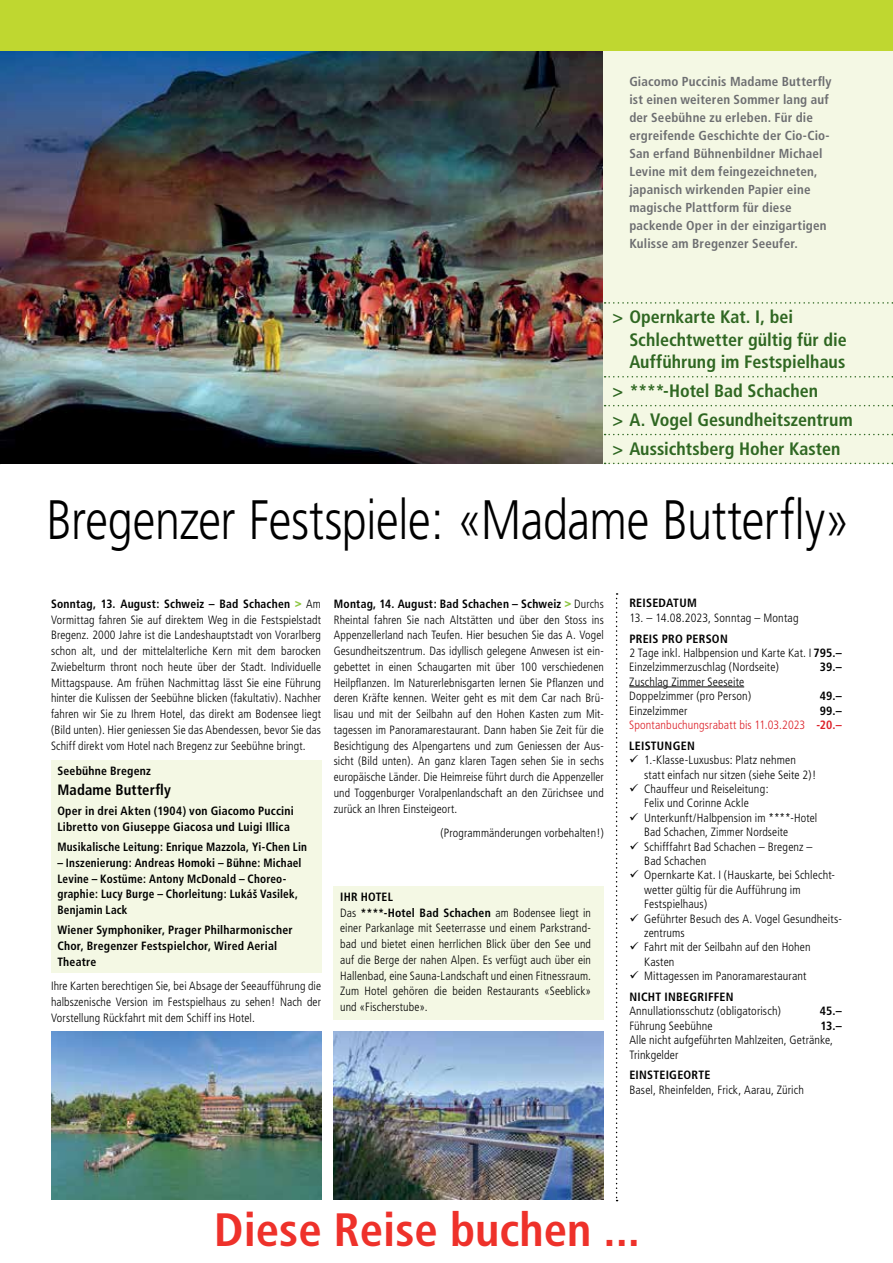
<style>
.page{position:relative;width:893px;height:1263px;background:#fff}
.page>*{position:absolute;margin:0;border:0;box-sizing:border-box;transform-origin:0 0}
.t1{font:300 55.5px "Frutiger";letter-spacing:-.005em;color:#000;scale:.81 1}
.t2{font:700 condensed 46.8px "Frutiger";color:#ee312a}
.t3{font:700 condensed 18px/22.5px "Frutiger";color:#2f6722}
.t4{font:700 condensed 15px "Frutiger";letter-spacing:.01em;color:#000}
.t5{font:700 condensed 13.05px/18px "Frutiger";letter-spacing:.015em;color:#6d6e71}
.t6{font:300 condensed 12px/15.8px "Frutiger";letter-spacing:.01em;color:#000}
.t7{font:700 condensed 12px/15.8px "Frutiger";letter-spacing:.02em;color:#000}
.t8{font:700 condensed 12px/15.8px "Frutiger";letter-spacing:.02em;color:#000;scale:.94 1}
.t9{font:300 condensed 12px/14.4px "Frutiger";letter-spacing:.01em;color:#dc2028;text-align:right}
.s1{font-weight:700}
.s2{font-weight:900;color:#8dc63f}
.s3{font-weight:700;color:#000}
</style>
<div class="page">
<div style="left:0;top:0;width:893px;height:51px;background:#bfd730"></div>
<hr style="left:629px;top:687px;width:115px;height:1px;background:#000">
<svg style="left:616px;top:593px;width:2px;height:608px"></svg>
<img style="left:0;top:51px;width:604px;height:412px">
<div style="left:604px;top:51px;width:289px;height:412px;background:#f4f8e4"></div>
<svg style="left:605px;top:302px;width:288px;height:2px"></svg>
<svg style="left:605px;top:376px;width:288px;height:1px"></svg>
<svg style="left:605px;top:405px;width:288px;height:1px"></svg>
<svg style="left:605px;top:434px;width:288px;height:1px"></svg>
<svg style="left:605px;top:463px;width:288px;height:1px"></svg>
<img style="left:51px;top:1031px;width:270px;height:168px">
<div style="left:334px;top:885px;width:270px;height:134px;background:#f4f8e4"></div>
<div style="left:51px;top:760px;width:270px;height:213px;background:#f4f8e4"></div>
<img style="left:334px;top:1031px;width:270px;height:168px">
<p class="t5" style="left:629px;top:73px;width:204px">Giacomo Puccinis Madame Butterfly ist einen weiteren Sommer lang auf der Seebühne zu erleben. Für die ergreifende Geschichte der Cio-Cio-San erfand Bühnenbildner Michael Levine mit dem feingezeichneten, japanisch wirkenden Papier eine magische Plattform für diese packende Oper in der einzigartigen Kulisse am Bregenzer Seeufer.</p>
<h3 class="t3" style="left:629px;top:306px;width:219px;text-indent:-17px">&gt; Opernkarte Kat. I, bei<br>Schlechtwetter gültig für die<br>Aufführung im Festspielhaus</h3>
<h3 class="t3" style="left:612px;top:377px;width:242px;line-height:28.8px">&gt; ****-Hotel Bad Schachen<br>&gt; A. Vogel Gesundheitszentrum &gt; Aussichtsberg Hoher Kasten</h3>
<h1 class="t1" style="left:47px;top:489px;width:993px">Bregenzer Festspiele: «Madame Butterfly»</h1>
<p class="t6" style="left:51px;top:596px;width:272px;text-align:justify"><span class="s1">Sonntag, 13. August: Schweiz – Bad Schachen</span> <span class="s2">&gt;</span> Am Vormittag fahren Sie auf direktem Weg in die Festspielstadt Bregenz. 2000 Jahre ist die Landeshauptstadt von Vorarlberg schon alt, und der mittelalterliche Kern mit dem barocken Zwiebelturm thront noch heute über der Stadt. Individuelle Mittagspause. Am frühen Nachmittag lässt Sie eine Führung hinter die Kulissen der Seebühne blicken (fakultativ). Nachher fahren wir Sie zu Ihrem Hotel, das direkt am Bodensee liegt (Bild unten). Hier geniessen Sie das Abendessen, bevor Sie das Schiff direkt vom Hotel nach Bregenz zur Seebühne bringt.</p>
<p class="t7" style="left:57px;top:763px;width:95px">Seebühne Bregenz</p>
<p class="t4" style="left:57px;top:781px;width:115px">Madame Butterfly</p>
<p class="t7" style="left:57px;top:803px;width:238px">Oper in drei Akten (1904) von Giacomo Puccini<br>Libretto von Giuseppe Giacosa und Luigi Illica</p>
<p class="t8" style="left:57px;top:839px;width:267px">Musikalische Leitung: Enrique Mazzola, Yi-Chen Lin</p>
<p class="t8" style="left:57px;top:855px;width:261px">– Inszenierung: Andreas Homoki – Bühne: Michael Levine – Kostüme: Antony McDonald – Choreo&shy;graphie: Lucy Burge – Chorleitung: Lukáš Vasilek, Benjamin Lack</p>
<p class="t7" style="left:57px;top:922px;width:237px">Wiener Symphoniker, Prager Philharmonischer<br>Chor, Bregenzer Festspielchor, Wired Aerial<br>Theatre</p>
<p class="t6" style="left:51px;top:978px;width:272px;text-align:justify">Ihre Karten berechtigen Sie, bei Absage der Seeaufführung die halbszenische Version im Festspielhaus zu sehen! Nach der Vorstellung Rückfahrt mit dem Schiff ins Hotel.</p>
<p class="t6" style="left:334px;top:596px;width:272px;text-align:justify"><span class="s1">Montag, 14. August: Bad Schachen – Schweiz</span> <span class="s2">&gt;</span> Durchs Rheintal fahren Sie nach Altstätten und über den Stoss ins Appenzellerland nach Teufen. Hier besuchen Sie das A. Vogel Gesundheitszentrum. Das idyllisch gelegene Anwesen ist ein&shy;gebettet in einen Schaugarten mit über 100 verschiedenen Heilpflanzen. Im Naturerlebnisgarten lernen Sie Pflanzen und deren Kräfte kennen. Weiter geht es mit dem Car nach Brü&shy;lisau und mit der Seilbahn auf den Hohen Kasten zum Mit&shy;tagessen im Panoramarestaurant. Dann haben Sie Zeit für die Besichtigung des Alpengartens und zum Geniessen der Aus&shy;sicht (Bild unten). An ganz klaren Tagen sehen Sie in sechs europäische Länder. Die Heimreise führt durch die Appenzeller und Toggenburger Voralpenlandschaft an den Zürichsee und zurück an Ihren Einsteigeort.</p>
<p class="t6" style="left:440px;top:825px;width:165px">(Programmänderungen vorbehalten!)</p>
<p class="t6" style="left:340px;top:889px;width:252px;text-indent:21px"><span class="s1">Hotel<br></span>Das <span class="s1">****-Hotel Bad Schachen</span> am Bodensee liegt in einer Parkanlage mit Seeterrasse und einem Parkstrand&shy;bad und bietet einen herrlichen Blick über den See und auf die Berge der nahen Alpen. Es verfügt auch über ein Hallenbad, eine Sauna-Landschaft und einen Fitnessraum.<br>Zum Hotel gehören die beiden Restaurants «Seeblick» und «Fischerstube».</p>
<p class="t7" style="left:340px;top:889px;width:7px">Ihr</p>
<p class="t7" style="left:629px;top:595px;width:69px">Reisedatum</p>
<p class="t6" style="left:629px;top:610px;width:171px">13. – 14.08.2023, Sonntag – Montag</p>
<p class="t7" style="left:629px;top:630px;width:41px">Preis pro</p>
<p class="t6" style="left:629px;top:631px;width:214px;line-height:14.4px;text-indent:57px"><span class="s1">Person<br></span>2 Tage inkl. Halbpension und Karte Kat. I <span class="s1">795.–<br></span>Einzelzimmerzuschlag (Nordseite)</p>
<p class="t7" style="left:820px;top:659px;width:23px">39.–</p>
<p class="t6" style="left:629px;top:674px;width:123px;line-height:14.4px">Zuschlag Zimmer Seeseite<br>Doppelzimmer (pro Person)</p>
<p class="t7" style="left:820px;top:688px;width:23px">49.–</p>
<p class="t6" style="left:629px;top:703px;width:60px">Einzelzimmer</p>
<p class="t9" style="left:629px;top:703px;width:214px"><span class="s3">99.–<br></span>Spontanbuchungsrabatt bis 11.03.2023 <span class="s1">-20.–</span></p>
<p class="t7" style="left:629px;top:738px;width:67px">Leistungen</p>
<p class="t6" style="left:644px;top:753px;width:174px;line-height:14.4px;text-indent:-15px">✓ 1.-Klasse-Luxusbus: Platz nehmen statt einfach nur sitzen (siehe Seite 2)!</p>
<p class="t6" style="left:629px;top:782px;width:141px;line-height:14.4px;text-align:center">✓ Chauffeur und Reiseleitung:<br>Felix und Corinne Ackle</p>
<p class="t6" style="left:644px;top:810px;width:174px;line-height:14.4px;text-indent:-15px">✓ Unterkunft/Halbpension im ****-Hotel<br>Bad Schachen, Zimmer Nordseite</p>
<p class="t6" style="left:644px;top:839px;width:170px;line-height:14.4px;text-indent:-15px">✓ Schifffahrt Bad Schachen – Bregenz –<br>Bad Schachen</p>
<p class="t6" style="left:644px;top:868px;width:192px;line-height:14.4px;text-indent:-15px">✓ Opernkarte Kat. I (Hauskarte, bei Schlecht&shy;wetter gültig für die Aufführung im<br>Festspielhaus)</p>
<p class="t6" style="left:644px;top:911px;width:199px;line-height:14.4px;text-indent:-15px">✓ Geführter Besuch des A. Vogel Gesundheits&shy;zentrums</p>
<p class="t6" style="left:644px;top:940px;width:168px;line-height:14.4px;text-indent:-15px">✓ Fahrt mit der Seilbahn auf den Hohen<br>Kasten</p>
<p class="t6" style="left:629px;top:966px;width:179px;line-height:20.7px">✓ Mittagessen im Panoramarestaurant<br><span class="s1">Nicht inbegriffen</span></p>
<p class="t6" style="left:629px;top:1003px;width:153px">Annullationsschutz (obligatorisch)</p>
<p class="t7" style="left:820px;top:1003px;width:24px">45.–</p>
<p class="t6" style="left:629px;top:1018px;width:85px">Führung Seebühne</p>
<p class="t7" style="left:820px;top:1018px;width:23px">13.–</p>
<p class="t6" style="left:629px;top:1033px;width:205px;line-height:14.4px">Alle nicht aufgeführten Mahlzeiten, Getränke,<br>Trinkgelder</p>
<p class="t7" style="left:629px;top:1067px;width:83px">Einsteigeorte</p>
<p class="t6" style="left:629px;top:1082px;width:176px">Basel, Rheinfelden, Frick, Aarau, Zürich</p>
<h2 class="t2" style="left:214px;top:1202px;width:427px">Diese Reise buchen ...</h2>
</div>
